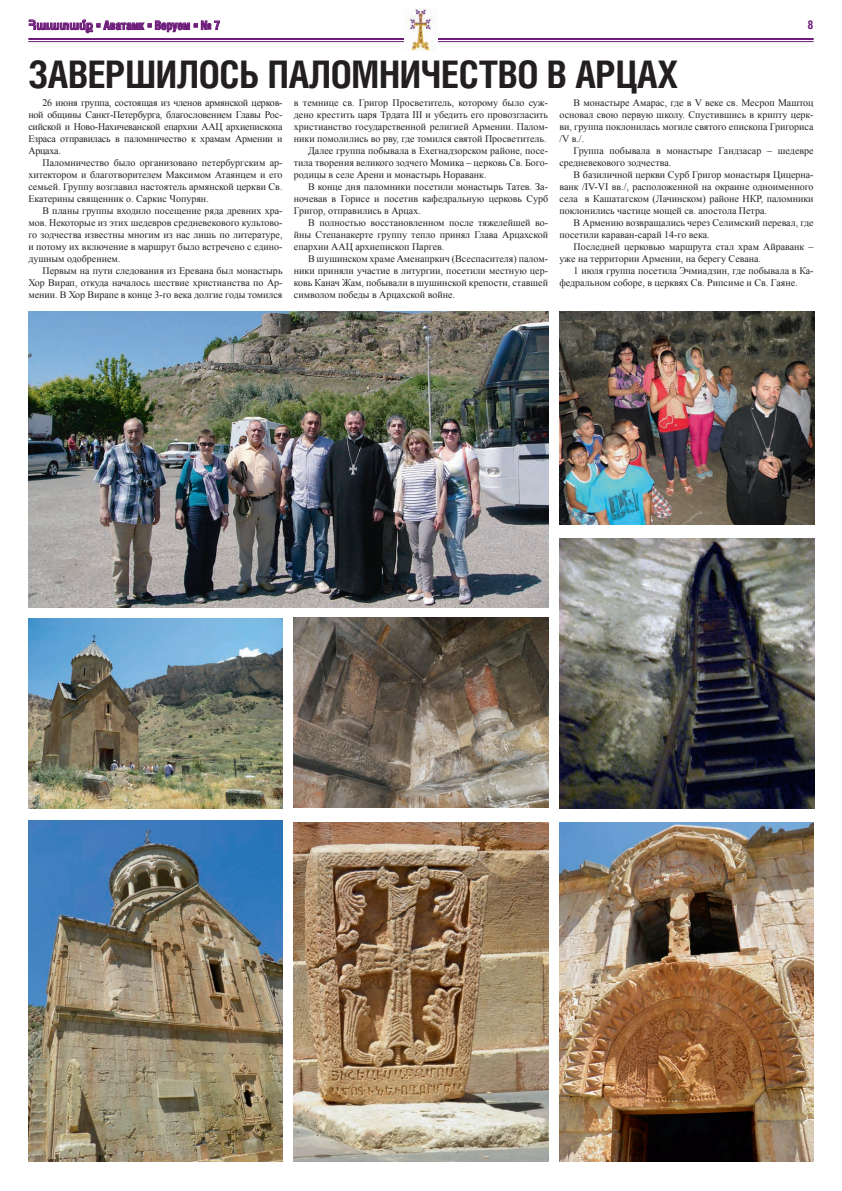
<style>
.page{position:relative;width:842px;height:1191px;background:#fff}
.page>*{position:absolute;margin:0;border:0;box-sizing:border-box;transform-origin:0 0}
.t1{font:700 38px "Helios Cond C";letter-spacing:-.01em;color:#231f20}
.t2{font:700 12px "Helios Cond C";color:#6d1c7a}
.t3{font:10px/12px "Times New Roman";color:#231f20;text-align:justify}
.s1{font-family:"Arial Arm ST";font-size:12.5px}
</style>
<div class="page">
<hr style="left:28px;top:41px;width:786px;height:1px;background:#6d1c7a">
<hr style="left:28px;top:38px;width:786px;height:2px;background:#6d1c7a">
<svg style="left:29px;top:19px;width:191px;height:14px"></svg>
<img style="left:404px;top:9px;width:34px;height:42px">
<img style="left:28px;top:312px;width:520px;height:295px">
<img style="left:559px;top:538px;width:256px;height:271px">
<img style="left:559px;top:311px;width:256px;height:213px">
<img style="left:28px;top:618px;width:255px;height:191px">
<img style="left:294px;top:617px;width:254px;height:191px">
<img style="left:28px;top:820px;width:255px;height:341px">
<img style="left:294px;top:822px;width:254px;height:339px">
<img style="left:559px;top:822px;width:255px;height:339px">
<p class="t2" style="left:28px;top:18px;width:193px"><span class="s1">Հաւատամք</span> ■ Аватамк ■ Веруем ■ № 7</p>
<p class="t2" style="left:807px;top:18px;width:8px">8</p>
<h1 class="t1" style="left:28px;top:51px;width:651px">ЗАВЕРШИЛОСЬ ПАЛОМНИЧЕСТВО В АРЦАХ</h1>
<p class="t3" style="left:294px;top:96px;width:256px">в темнице св. Григор Просветитель, которому было суж-</p>
<p class="t3" style="left:294px;top:108px;width:256px">дено крестить царя Трдата III и убедить его провозгласить</p>
<p class="t3" style="left:294px;top:120px;width:256px">христианство государственной религией Армении. Палом-</p>
<p class="t3" style="left:294px;top:132px;width:254px">ники помолились во рву, где томился святой Просветитель.</p>
<p class="t3" style="left:308px;top:144px;width:242px">Далее группа побывала в Ехегнадзорском районе, посе-</p>
<p class="t3" style="left:294px;top:156px;width:256px">тила творения великого зодчего Момика – церковь Св. Бого-</p>
<p class="t3" style="left:294px;top:168px;width:194px">родицы в селе Арени и монастырь Нораванк.</p>
<p class="t3" style="left:308px;top:180px;width:242px">В конце дня паломники посетили монастырь Татев. За-</p>
<p class="t3" style="left:294px;top:192px;width:256px">ночевав в Горисе и посетив кафедральную церковь Сурб</p>
<p class="t3" style="left:294px;top:204px;width:129px">Григор, отправились в Арцах.</p>
<p class="t3" style="left:308px;top:216px;width:241px">В полностью восстановленном после тяжелейшей во-</p>
<p class="t3" style="left:294px;top:228px;width:256px">йны Степанакерте группу тепло принял Глава Арцахской</p>
<p class="t3" style="left:294px;top:240px;width:152px">епархии ААЦ архиепископ Паргев.</p>
<p class="t3" style="left:308px;top:252px;width:242px">В шушинском храме Аменапркич (Всеспасителя) палом-</p>
<p class="t3" style="left:294px;top:264px;width:256px">ники приняли участие в литургии, посетили местную цер-</p>
<p class="t3" style="left:294px;top:276px;width:256px">ковь Канач Жам, побывали в шушинской крепости, ставшей</p>
<p class="t3" style="left:294px;top:288px;width:163px">символом победы в Арцахской войне.</p>
<p class="t3" style="left:559px;top:96px;width:256px;text-indent:14px">В монастыре Амарас, где в V веке св. Месроп Маштоц основал свою первую школу. Спустившись в крипту церк&shy;ви, группа поклонилась могиле святого епископа Григориса /V в./.</p>
<p class="t3" style="left:559px;top:144px;width:256px;text-indent:14px">Группа побывала в монастыре Гандзасар – шедевре средневекового зодчества.</p>
<p class="t3" style="left:559px;top:168px;width:256px;text-indent:14px">В базиличной церкви Сурб Григор монастыря Цицерна&shy;ванк /IV-VI вв./, расположенной на окраине одноименного села в Кашатагском (Лачинском) районе НКР, паломники поклонились частице мощей св. апостола Петра.</p>
<p class="t3" style="left:559px;top:216px;width:256px;text-indent:14px">В Армению возвращались через Селимский перевал, где посетили караван-сарай 14-го века.</p>
<p class="t3" style="left:559px;top:240px;width:256px;text-indent:14px">Последней церковью маршрута стал храм Айраванк – уже на территории Армении, на берегу Севана.</p>
<p class="t3" style="left:559px;top:264px;width:256px;text-indent:14px">1 июля группа посетила Эчмиадзин, где побывала в Ка&shy;федральном соборе, в церквях Св. Рипсиме и Св. Гаяне.</p>
<p class="t3" style="left:28px;top:96px;width:256px;text-indent:14px">26 июня группа, состоящая из членов армянской церков&shy;ной общины Санкт-Петербурга, благословением Главы Рос&shy;сийской и Ново-Нахичеванской епархии ААЦ архиепископа Езраса отправилась в паломничество к храмам Армении и Арцаха.</p>
<p class="t3" style="left:28px;top:156px;width:256px;text-indent:14px">Паломничество было организовано петербургским ар&shy;хитектором и благотворителем Максимом Атаянцем и его семьей. Группу возглавил настоятель армянской церкви Св.<br>Екатерины священник о. Саркис Чопурян.</p>
<p class="t3" style="left:28px;top:204px;width:256px;text-indent:14px">В планы группы входило посещение ряда древних хра&shy;мов. Некоторые из этих шедевров средневекового культово&shy;го зодчества известны многим из нас лишь по литературе, и потому их включение в маршрут было встречено с едино&shy;душным одобрением.</p>
<p class="t3" style="left:28px;top:264px;width:256px;text-indent:14px">Первым на пути следования из Еревана был монастырь Хор Вирап, откуда началось шествие христианства по Ар&shy;мении. В Хор Вирапе в конце 3-го века долгие годы томился</p>
</div>
